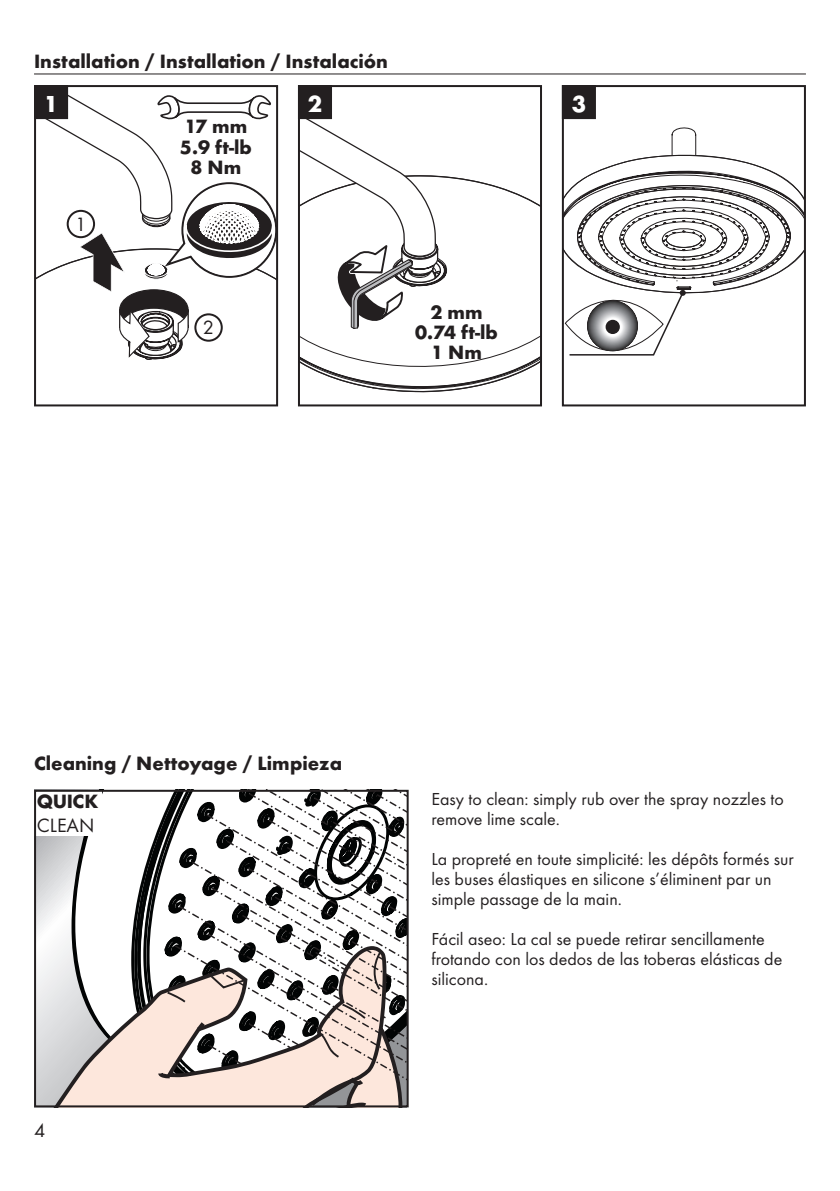
<style>
.page{position:relative;width:840px;height:1191px;background:#fff}
.page>*{position:absolute;margin:0;border:0;box-sizing:border-box;transform-origin:0 0}
.t1{font:700 24px "Futura TOT";color:#fff}
.t2{font:700 20px/20px "Futura TOT";color:#231f20;text-align:center}
.t3{font:20px "Futura TOT Boo";color:#231f20}
.t4{font:18px/20px "Futura TOT Boo";color:#231f20}
</style>
<div class="page">
<hr style="left:34px;top:74px;width:771px;height:1px;background:#231f20">
<svg style="left:37px;top:836px;width:34px;height:94px"></svg>
<svg style="left:72px;top:793px;width:62px;height:140px"></svg>
<svg style="left:134px;top:829px;width:24px;height:104px"></svg>
<svg style="left:63px;top:933px;width:88px;height:13px"></svg>
<svg style="left:37px;top:946px;width:121px;height:158px"></svg>
<svg style="left:158px;top:793px;width:247px;height:311px"></svg>
<div style="left:34px;top:790px;width:67px;height:45px;background:#fff"></div>
<div style="left:34px;top:790px;width:374px;height:317px;border:2px solid #231f20"></div>
<svg style="left:301px;top:176px;width:237px;height:216px"></svg>
<div style="left:298px;top:85px;width:243px;height:321px;border:2px solid #231f20"></div>
<div style="left:561px;top:85px;width:244px;height:321px;border:2px solid #231f20"></div>
<svg style="left:35px;top:86px;width:243px;height:319px"></svg>
<svg style="left:299px;top:86px;width:141px;height:243px"></svg>
<svg style="left:562px;top:127px;width:242px;height:229px"></svg>
<div style="left:35px;top:86px;width:32px;height:32px;background:#231f20"></div>
<div style="left:34px;top:85px;width:34px;height:34px;border:2px solid #231f20"></div>
<div style="left:299px;top:86px;width:32px;height:32px;background:#231f20"></div>
<div style="left:298px;top:85px;width:34px;height:34px;border:2px solid #231f20"></div>
<div style="left:562px;top:86px;width:32px;height:32px;background:#231f20"></div>
<div style="left:561px;top:85px;width:34px;height:34px;border:2px solid #231f20"></div>
<p class="t2" style="left:34px;top:51px;width:355px">Installation / Installation / Instalación</p>
<h1 class="t1" style="left:44px;top:89px;width:16px">1</h1>
<h1 class="t1" style="left:307px;top:89px;width:16px">2</h1>
<h1 class="t1" style="left:571px;top:89px;width:16px">3</h1>
<p class="t3" style="left:75px;top:212px;width:13px">1</p>
<p class="t2" style="left:180px;top:116px;width:73px">17 mm<br>5.9 ft-lb<br>8 Nm</p>
<p class="t3" style="left:203px;top:315px;width:13px">2</p>
<p class="t2" style="left:415px;top:302px;width:84px">2 mm<br>0.74 ft-lb<br>1 Nm</p>
<p class="t2" style="left:34px;top:753px;width:309px">Cleaning / Nettoyage / Limpieza</p>
<p class="t2" style="left:37px;top:791px;width:63px">QUICK</p>
<p class="t3" style="left:37px;top:814px;width:59px">CLEAN</p>
<p class="t3" style="left:34px;top:1118px;width:13px">4</p>
<p class="t4" style="left:431px;top:789px;width:354px">Easy to clean: simply rub over the spray nozzles to remove lime scale.</p>
<p class="t4" style="left:431px;top:849px;width:364px">La propreté en toute simplicité: les dépôts formés sur les buses élastiques en silicone s’éliminent par un simple passage de la main.</p>
<p class="t4" style="left:431px;top:929px;width:352px">Fácil aseo: La cal se puede retirar sencillamente frotando con los dedos de las toberas elásticas de silicona.</p>
</div>
